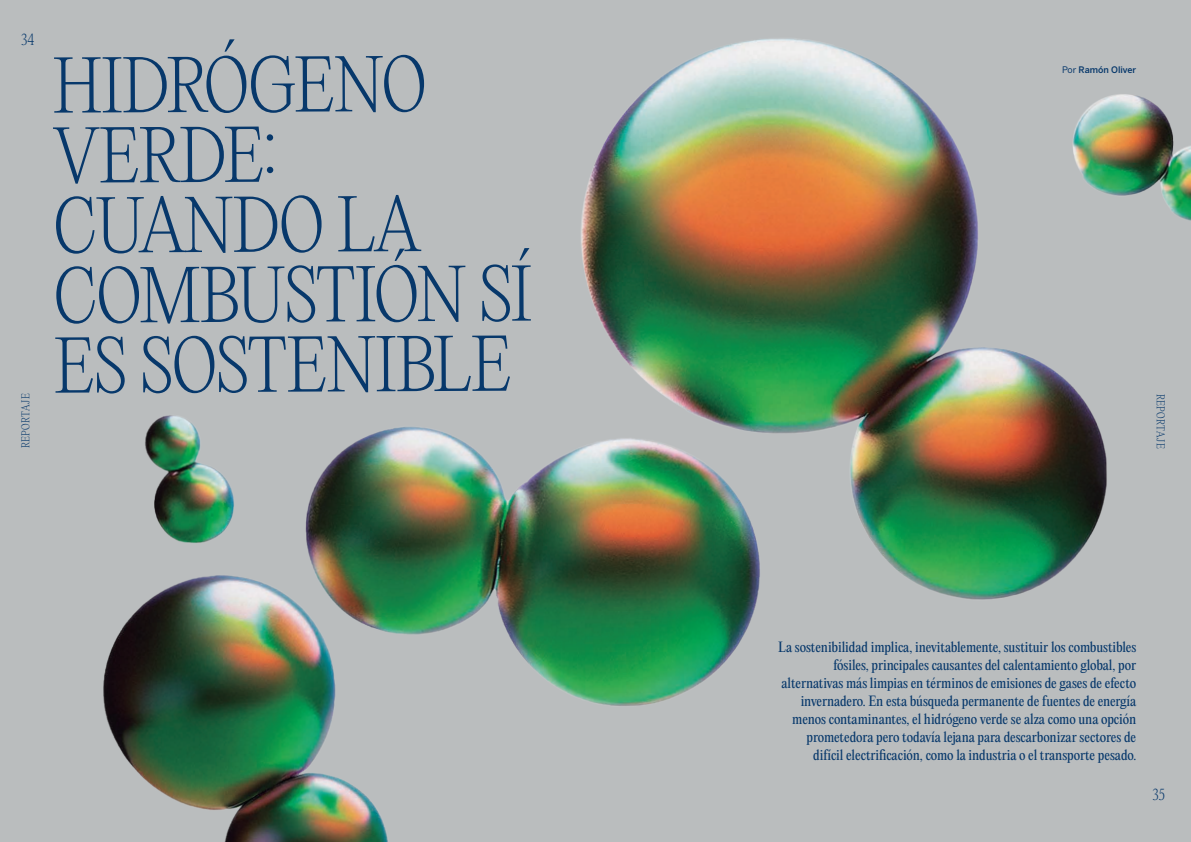
<style>
.page{position:relative;width:1191px;height:842px;background:#babdbe}
.page>*{position:absolute;margin:0;border:0;box-sizing:border-box;transform-origin:0 0}
.Títulos_decorativos{font:200 69px/69.9px "PP Editorial New";letter-spacing:-.015em;color:#07386b}
.t1{font:200 14px "PP Editorial New";color:#07386b}
.t2{font:13px/18px "PP Editorial New";letter-spacing:-.005em;color:#07386b;text-align:right}
.t3{font:200 10px "PP Editorial New";letter-spacing:.04em;color:#07386b}
.Texto_corrido{font:500 9px "Benton Sans";color:#07386b}
.s1{font-weight:400}
</style>
<div class="page">
<img style="left:103px;top:38px;width:1088px;height:804px">
<p class="t1" style="left:21px;top:30px;width:14px">34</p>
<p class="Títulos_decorativos" style="left:53px;top:50px;width:481px">HIDRÓGENO<br>VERDE:<br>CUANDO LA<br>COMBUSTIÓN SÍ<br>ES SOSTENIBLE</p>
<p class="Texto_corrido" style="left:1062px;top:64px;width:76px"><span class="s1">Por</span> Ramón Oliver</p>
<p class="t3" style="left:19px;top:448px;width:56px;rotate:-90deg">REPORTAJE</p>
<p class="t3" style="left:1167px;top:394px;width:56px;rotate:90deg">REPORTAJE</p>
<p class="t2" style="left:778px;top:638px;width:359px">La sostenibilidad implica, inevitablemente, sustituir los combustibles fósiles, principales causantes del calentamiento global, por alternativas más limpias en términos de emisiones de gases de efecto invernadero. En esta búsqueda permanente de fuentes de energía menos contaminantes, el hidrógeno verde se alza como una opción prometedora pero todavía lejana para descarbonizar sectores de difícil electrificación, como la industria o el transporte pesado.</p>
<p class="t1" style="left:1152px;top:785px;width:14px">35</p>
</div>
